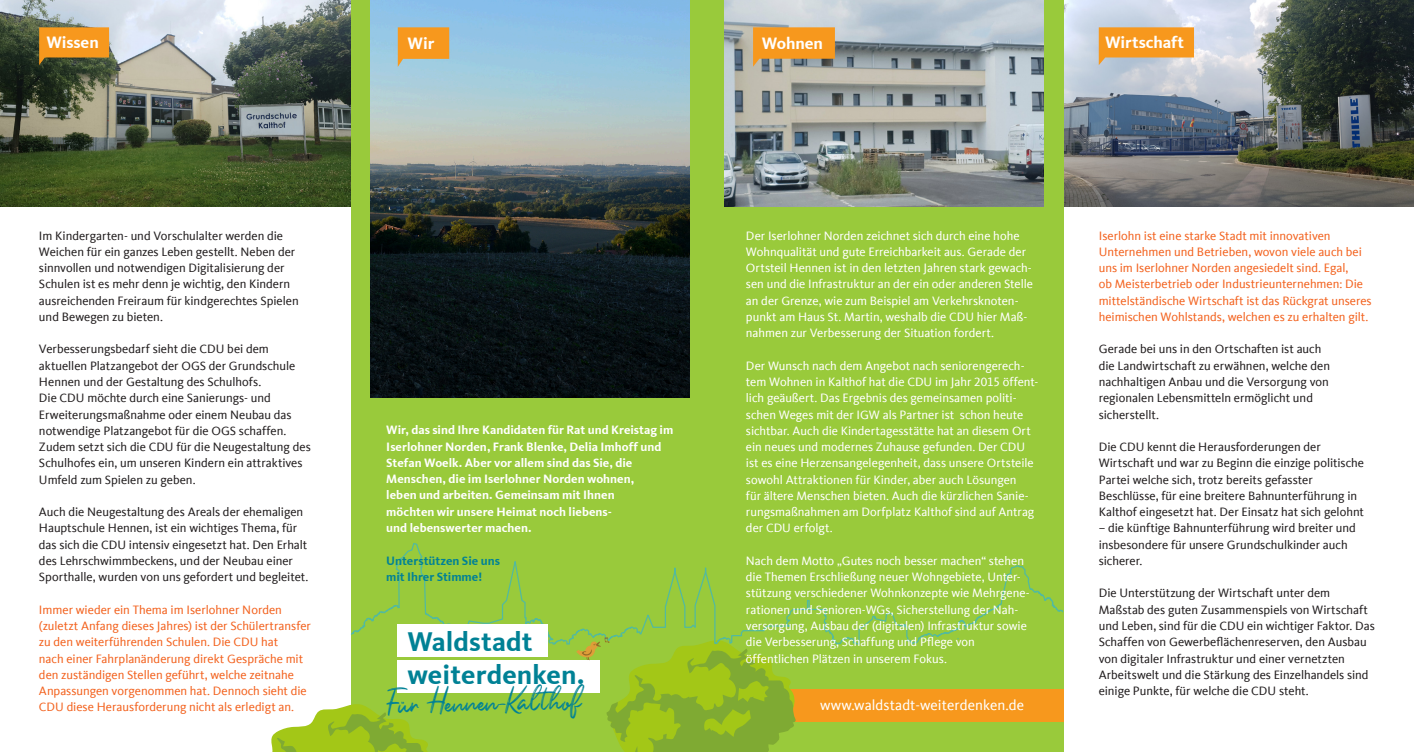
<style>
.page{position:relative;width:1414px;height:752px;background:#fff}
.page>*{position:absolute;margin:0;border:0;box-sizing:border-box;transform-origin:0 0}
.t1{font:41.25px "Orchide";color:#008195}
.t2{font:700 27.88px/33.4px "CDU Kievit Tab";letter-spacing:.005em;color:#008195}
.t3{font:700 17px "CDU Kievit Tab";letter-spacing:-.005em;color:#fff}
.t4{font:14.75px "CDU Kievit Tab";letter-spacing:.005em;color:#fff}
.t5{font:12.5px/16.2px "CDU Kievit Tab";letter-spacing:-.005em;color:#231f20}
.t6{font:12.5px/16.2px "CDU Kievit Tab";letter-spacing:-.005em;color:#fff}
.t7{font:12.5px/16.2px "CDU Kievit Tab";letter-spacing:-.005em;color:#f36421}
.t8{font:700 12.5px/16.2px "CDU Kievit Tab";color:#fff}
.t9{font:700 12.5px/16.2px "CDU Kievit Tab";color:#008195}
</style>
<div class="page">
<img style="left:1063px;top:0;width:351px;height:206px">
<div style="left:351px;top:0;width:712px;height:751px;background:#99ca3b"></div>
<img style="left:0;top:0;width:351px;height:206px">
<img style="left:724px;top:0;width:319px;height:206px">
<img style="left:370px;top:0;width:319px;height:397px">
<svg style="left:271px;top:704px;width:157px;height:47px"></svg>
<div style="left:698px;top:688px;width:365px;height:33px;background:#f7981d"></div>
<svg style="left:39px;top:27px;width:70px;height:38px;background:#d28922"></svg>
<svg style="left:398px;top:27px;width:51px;height:40px;background:#e5a244"></svg>
<svg style="left:753px;top:27px;width:82px;height:40px;background:#df9535"></svg>
<svg style="left:1099px;top:27px;width:95px;height:38px;background:#eca242"></svg>
<svg style="left:351px;top:541px;width:713px;height:125px"></svg>
<div style="left:397px;top:624px;width:151px;height:32px;background:#fff"></div>
<div style="left:397px;top:659px;width:203px;height:33px;background:#fff"></div>
<svg style="left:576px;top:636px;width:220px;height:115px"></svg>
<h3 class="t3" style="left:46px;top:33px;width:54px">Wissen</h3>
<h3 class="t3" style="left:408px;top:33px;width:28px">Wir</h3>
<h3 class="t3" style="left:762px;top:33px;width:63px">Wohnen</h3>
<h3 class="t3" style="left:1105px;top:32px;width:81px">Wirtschaft</h3>
<p class="t5" style="left:39px;top:227px;width:261px">Im Kindergarten- und Vorschulalter werden die Weichen für ein ganzes Leben gestellt. Neben der sinnvollen und notwendigen Digitalisierung der Schulen ist es mehr denn je wichtig, den Kindern ausreichenden Freiraum für kindgerechtes Spielen und Bewegen zu bieten.</p>
<p class="t5" style="left:39px;top:341px;width:273px">Verbesserungsbedarf sieht die CDU bei dem aktuellen Platzangebot der OGS der Grundschule Hennen und der Gestaltung des Schulhofs.<br>Die CDU möchte durch eine Sanierungs- und Erweiterungsmaßnahme oder einem Neubau das notwendige Platzangebot für die OGS schaffen.<br>Zudem setzt sich die CDU für die Neugestaltung des Schulhofes ein, um unseren Kindern ein attraktives Umfeld zum Spielen zu geben.</p>
<p class="t5" style="left:39px;top:503px;width:271px">Auch die Neugestaltung des Areals der ehemaligen Hauptschule Hennen, ist ein wichtiges Thema, für das sich die CDU intensiv eingesetzt hat. Den Erhalt des Lehrschwimmbeckens, und der Neubau einer Sporthalle, wurden von uns gefordert und begleitet.</p>
<p class="t7" style="left:39px;top:601px;width:273px">Immer wieder ein Thema im Iserlohner Norden (zuletzt Anfang dieses Jahres) ist der Schülertransfer zu den weiterführenden Schulen. Die CDU hat<br>nach einer Fahrplanänderung direkt Gespräche mit den zuständigen Stellen geführt, welche zeitnahe Anpassungen vorgenommen hat. Dennoch sieht die CDU diese Herausforderung nicht als erledigt an.</p>
<p class="t8" style="left:386px;top:422px;width:289px">Wir, das sind Ihre Kandidaten für Rat und Kreistag im Iserlohner Norden, Frank Blenke, Delia Imhoff und Stefan Woelk. Aber vor allem sind das Sie, die Menschen, die im Iserlohner Norden wohnen,<br>leben und arbeiten. Gemeinsam mit Ihnen<br>möchten wir unsere Heimat noch liebens-<br>und lebenswerter machen.</p>
<p class="t9" style="left:386px;top:552px;width:115px">Unterstützen Sie uns mit Ihrer Stimme!</p>
<h2 class="t2" style="left:407px;top:624px;width:179px">Waldstadt weiterdenken.</h2>
<h1 class="t1" style="left:386px;top:681px;width:196px;rotate:-1deg">Für Hennen-Kalthof</h1>
<p class="t6" style="left:746px;top:227px;width:289px">Der Iserlohner Norden zeichnet sich durch eine hohe Wohnqualität und gute Erreichbarkeit aus. Gerade der Ortsteil Hennen ist in den letzten Jahren stark gewach&shy;sen und die Infrastruktur an der ein oder anderen Stelle an der Grenze, wie zum Beispiel am Verkehrsknoten&shy;punkt am Haus St. Martin, weshalb die CDU hier Maß&shy;nahmen zur Verbesserung der Situation fordert.</p>
<p class="t6" style="left:746px;top:357px;width:294px">Der Wunsch nach dem Angebot nach seniorengerech&shy;tem Wohnen in Kalthof hat die CDU im Jahr 2015 öffent&shy;lich geäußert. Das Ergebnis des gemeinsamen politi&shy;schen Weges mit der IGW als Partner ist schon heute sichtbar. Auch die Kindertagesstätte hat an diesem Ort ein neues und modernes Zuhause gefunden. Der CDU ist es eine Herzensangelegenheit, dass unsere Ortsteile sowohl Attraktionen für Kinder, aber auch Lösungen<br>für ältere Menschen bieten. Auch die kürzlichen Sanie&shy;rungsmaßnahmen am Dorfplatz Kalthof sind auf Antrag der CDU erfolgt.</p>
<p class="t6" style="left:746px;top:552px;width:285px">Nach dem Motto „Gutes noch besser machen“ stehen die Themen Erschließung neuer Wohngebiete, Unter&shy;stützung verschiedener Wohnkonzepte wie Mehrgene&shy;rationen und Senioren-WGs, Sicherstellung der Nah&shy;versorgung, Ausbau der (digitalen) Infrastruktur sowie die Verbesserung, Schaffung und Pflege von öffentlichen Plätzen in unserem Fokus.</p>
<p class="t4" style="left:820px;top:696px;width:205px">www.waldstadt-weiterdenken.de</p>
<p class="t7" style="left:1099px;top:227px;width:274px">Iserlohn ist eine starke Stadt mit innovativen Unternehmen und Betrieben, wovon viele auch bei uns im Iserlohner Norden angesiedelt sind. Egal,<br>ob Meisterbetrieb oder Industrieunternehmen: Die mittelständische Wirtschaft ist das Rückgrat unseres heimischen Wohlstands, welchen es zu erhalten gilt.</p>
<p class="t5" style="left:1099px;top:341px;width:233px">Gerade bei uns in den Ortschaften ist auch die Landwirtschaft zu erwähnen, welche den nachhaltigen Anbau und die Versorgung von regionalen Lebensmitteln ermöglicht und sicherstellt.</p>
<p class="t5" style="left:1099px;top:438px;width:267px">Die CDU kennt die Herausforderungen der Wirtschaft und war zu Beginn die einzige politische Partei welche sich, trotz bereits gefasster Beschlüsse, für eine breitere Bahnunterführung in Kalthof eingesetzt hat. Der Einsatz hat sich gelohnt</p>
<p class="t5" style="left:1099px;top:520px;width:259px">– die künftige Bahnunterführung wird breiter und insbesondere für unsere Grundschulkinder auch sicherer.</p>
<p class="t5" style="left:1099px;top:585px;width:278px">Die Unterstützung der Wirtschaft unter dem Maßstab des guten Zusammenspiels von Wirtschaft und Leben, sind für die CDU ein wichtiger Faktor. Das Schaffen von Gewerbeflächenreserven, den Ausbau von digitaler Infrastruktur und einer vernetzten Arbeitswelt und die Stärkung des Einzelhandels sind einige Punkte, für welche die CDU steht.</p>
</div>
